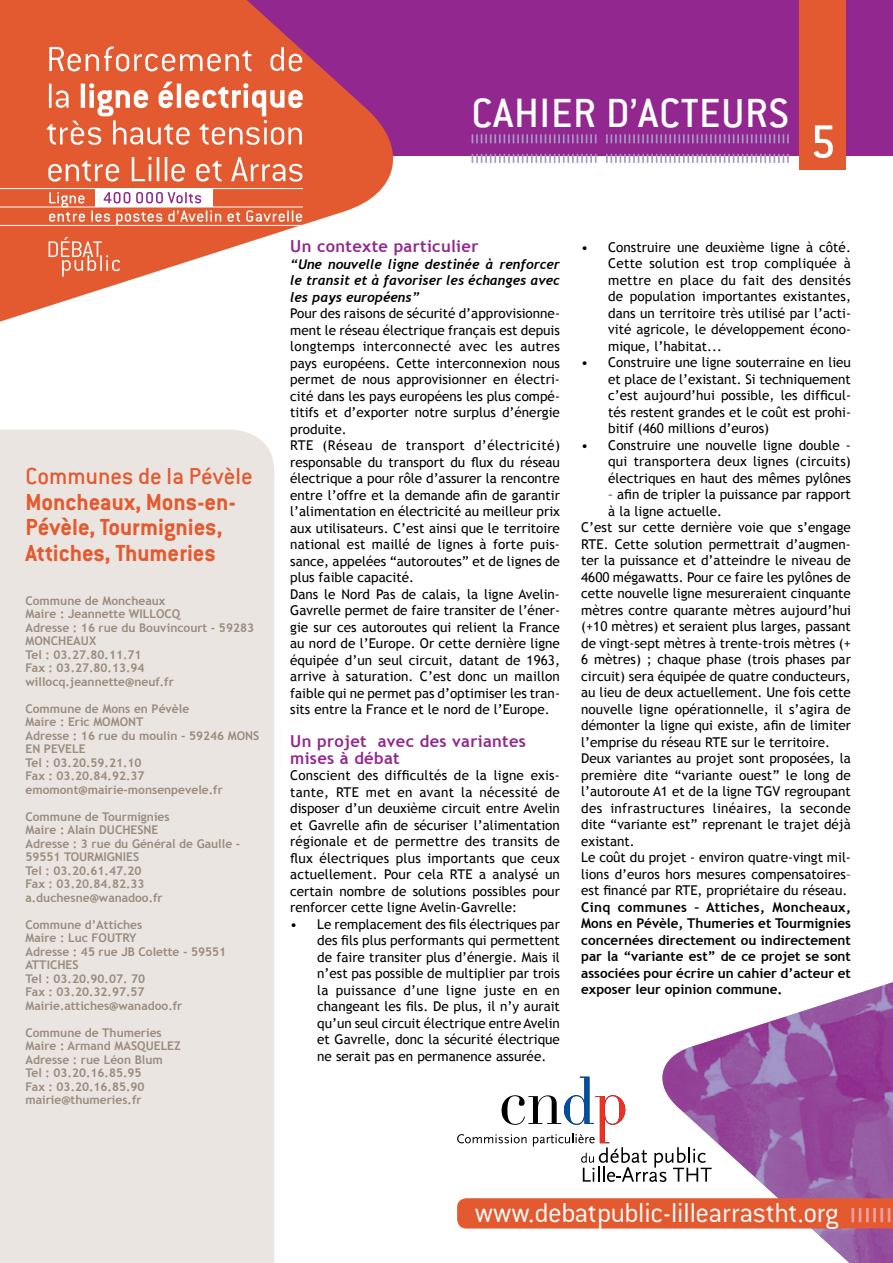
<style>
.page{position:relative;width:893px;height:1263px;background:#fff}
.page>*{position:absolute;margin:0;border:0;box-sizing:border-box;transform-origin:0 0}
.t1{font:500 51px "Conduit ITC";color:#fff}
.t2{font:500 45px "Conduit ITC";letter-spacing:.015em;color:#fff}
.t3{font:300 30px "Conduit ITC";letter-spacing:-.015em;color:#fff}
.t4{font:700 25.5px/25.5px "Conduit ITC";color:#e45a30}
.t5{font:500 25.5px "Conduit ITC";color:#e45a30}
.t6{font:700 16.5px/16.5px "Trebuchet MS";letter-spacing:.02em;color:#92278f}
.t7{font:13.5px/16.5px "Trebuchet MS";color:#000;text-align:justify}
.t8{font:700 13.5px/16.5px "Trebuchet MS";color:#000;text-align:justify}
.t9{font:italic 700 13.5px/16.5px "Trebuchet";color:#000;text-align:justify}
.t10{font:13.5px "Trebuchet MS";letter-spacing:.025em;color:#000}
.t11{font:700 12px/13.5px "Trebuchet MS";color:#9a8b7d}
</style>
<div class="page">
<div style="left:0;top:0;width:893px;height:156px;background:#92278f"></div>
<div style="left:799px;top:0;width:47px;height:169px;background:#e45a30"></div>
<svg style="left:472px;top:134px;width:125px;height:9px"></svg>
<svg style="left:606px;top:134px;width:183px;height:9px"></svg>
<svg style="left:472px;top:154px;width:125px;height:9px"></svg>
<svg style="left:606px;top:154px;width:183px;height:9px"></svg>
<svg style="left:457px;top:1077px;width:196px;height:105px"></svg>
<img style="left:653px;top:982px;width:240px;height:281px">
<div style="left:457px;top:1198px;width:436px;height:30px;background:#e45a30"></div>
<svg style="left:0;top:0;width:394px;height:322px;fill:#e45a30"></svg>
<svg style="left:49px;top:237px;width:71px;height:39px;background:#e87856"></svg>
<svg style="left:49px;top:46px;width:202px;height:25px;background:#ea8262"></svg>
<svg style="left:271px;top:47px;width:31px;height:24px"></svg>
<svg style="left:47px;top:82px;width:256px;height:63px;background:#ea8162"></svg>
<svg style="left:48px;top:161px;width:71px;height:21px"></svg>
<svg style="left:132px;top:157px;width:20px;height:24px"></svg>
<hr style="left:157px;top:157px;width:2px;height:24px;background:#fff">
<hr style="left:165px;top:157px;width:2px;height:24px;background:#fff">
<svg style="left:172px;top:164px;width:13px;height:18px"></svg>
<svg style="left:196px;top:161px;width:25px;height:21px"></svg>
<svg style="left:231px;top:157px;width:71px;height:25px"></svg>
<div style="left:95px;top:189px;width:117px;height:18px;background:#fff"></div>
<svg style="left:104px;top:192px;width:26px;height:11px"></svg>
<svg style="left:136px;top:192px;width:65px;height:11px"></svg>
<svg style="left:91px;top:211px;width:19px;height:11px"></svg>
<svg style="left:116px;top:212px;width:46px;height:13px"></svg>
<svg style="left:168px;top:210px;width:53px;height:12px"></svg>
<svg style="left:228px;top:212px;width:12px;height:10px"></svg>
<svg style="left:246px;top:210px;width:56px;height:12px"></svg>
<hr style="left:0;top:207px;width:303px;height:1px;background:#fff">
<hr style="left:0;top:225px;width:303px;height:1px;background:#fff">
<hr style="left:0;top:188px;width:303px;height:1px;background:#fff">
<svg style="left:49px;top:192px;width:36px;height:30px"></svg>
<div style="left:0;top:430px;width:274px;height:833px;background:#eae5e0"></div>
<h2 class="t2" style="left:472px;top:87px;width:318px">cahier d’acteurs</h2>
<h1 class="t1" style="left:810px;top:113px;width:28px">5</h1>
<h3 class="t5" style="left:26px;top:462px;width:229px">Communes de la Pévèle</h3>
<h3 class="t4" style="left:26px;top:488px;width:212px">Moncheaux, Mons-en-<br>Pévèle, Tourmignies,<br>Attiches, Thumeries</h3>
<p class="t11" style="left:26px;top:594px;width:230px">Commune de Moncheaux<br>Maire : Jeannette WILLOCQ<br>Adresse : 16 rue du Bouvincourt - 59283<br>MONCHEAUX<br>Tel : 03.27.80.11.71<br>Fax : 03.27.80.13.94 willocq.jeannette@neuf.fr</p>
<p class="t11" style="left:26px;top:702px;width:235px">Commune de Mons en Pévèle<br>Maire : Eric MOMONT<br>Adresse : 16 rue du moulin - 59246 MONS<br>EN PEVELE<br>Tel : 03.20.59.21.10<br>Fax : 03.20.84.92.37 emomont@mairie-monsenpevele.fr</p>
<p class="t11" style="left:26px;top:810px;width:216px">Commune de Tourmignies<br>Maire : Alain DUCHESNE<br>Adresse : 3 rue du Général de Gaulle -<br>59551 TOURMIGNIES<br>Tel : 03.20.61.47.20<br>Fax : 03.20.84.82.33 a.duchesne@wanadoo.fr</p>
<p class="t11" style="left:26px;top:918px;width:202px">Commune d’Attiches<br>Maire : Luc FOUTRY<br>Adresse : 45 rue JB Colette - 59551<br>ATTICHES<br>Tel : 03.20.90.07. 70<br>Fax : 03.20.32.97.57<br>Mairie.attiches@wanadoo.fr</p>
<p class="t11" style="left:26px;top:1026px;width:157px">Commune de Thumeries<br>Maire : Armand MASQUELEZ<br>Adresse : rue Léon Blum<br>Tel : 03.20.16.85.95<br>Fax : 03.20.16.85.90 mairie@thumeries.fr</p>
<p class="t6" style="left:290px;top:238px;width:190px">Un contexte particulier</p>
<p class="t9" style="left:290px;top:256px;width:271px">“Une nouvelle ligne destinée à renforcer le transit et à favoriser les échanges avec les pays européens”</p>
<p class="t7" style="left:290px;top:305px;width:271px;text-align:left">Pour des raisons de sécurité d’approvisionne&shy;ment le réseau électrique français est depuis longtemps interconnecté avec les autres pays européens. Cette interconnexion nous permet de nous approvisionner en électri&shy;cité dans les pays européens les plus compé&shy;titifs et d’exporter notre surplus d’énergie produite.<br>RTE (Réseau de transport d’électricité) responsable du transport du flux du réseau électrique a pour rôle d’assurer la rencontre entre l’offre et la demande afin de garantir l’alimentation en électricité au meilleur prix aux utilisateurs. C’est ainsi que le territoire national est maillé de lignes à forte puis&shy;sance, appelées “autoroutes” et de lignes de plus faible capacité.<br>Dans le Nord Pas de calais, la ligne Avelin-Gavrelle permet de faire transiter de l’éner&shy;gie sur ces autoroutes qui relient la France au nord de l’Europe. Or cette dernière ligne équipée d’un seul circuit, datant de 1963, arrive à saturation. C’est donc un maillon faible qui ne permet pas d’optimiser les tran&shy;sits entre la France et le nord de l’Europe.</p>
<p class="t6" style="left:290px;top:733px;width:237px">Un projet avec des variantes mises à débat</p>
<p class="t7" style="left:290px;top:767px;width:271px">Conscient des difficultés de la ligne exis&shy;tante, RTE met en avant la nécessité de disposer d’un deuxième circuit entre Avelin et Gavrelle afin de sécuriser l’alimentation régionale et de permettre des transits de flux électriques plus importants que ceux actuellement. Pour cela RTE a analysé un certain nombre de solutions possibles pour renforcer cette ligne Avelin-Gavrelle:</p>
<p class="t7" style="left:317px;top:916px;width:244px;text-indent:-27px">• Le remplacement des fils électriques par des fils plus performants qui permettent de faire transiter plus d’énergie. Mais il n’est pas possible de multiplier par trois la puissance d’une ligne juste en en changeant les fils. De plus, il n’y aurait qu’un seul circuit électrique entre Avelin et Gavrelle, donc la sécurité électrique ne serait pas en permanence assurée.</p>
<p class="t7" style="left:608px;top:239px;width:244px;text-indent:-27px">• Construire une deuxième ligne à côté.<br>Cette solution est trop compliquée à mettre en place du fait des densités de population importantes existantes, dans un territoire très utilisé par l’acti&shy;vité agricole, le développement écono&shy;mique, l’habitat...</p>
<p class="t7" style="left:608px;top:355px;width:244px;text-indent:-27px">• Construire une ligne souterraine en lieu et place de l’existant. Si techniquement c’est aujourd’hui possible, les difficul&shy;tés restent grandes et le coût est prohi&shy;bitif (460 millions d’euros)</p>
<p class="t7" style="left:608px;top:437px;width:244px;text-indent:-27px">• Construire une nouvelle ligne double - qui transportera deux lignes (circuits) électriques en haut des mêmes pylônes</p>
<p class="t7" style="left:608px;top:487px;width:244px">– afin de tripler la puissance par rapport</p>
<p class="t7" style="left:608px;top:503px;width:115px">à la ligne actuelle.</p>
<p class="t7" style="left:581px;top:520px;width:271px">C’est sur cette dernière voie que s’engage</p>
<p class="t7" style="left:581px;top:536px;width:271px">RTE. Cette solution permettrait d’augmen-</p>
<p class="t7" style="left:581px;top:553px;width:271px">ter la puissance et d’atteindre le niveau de</p>
<p class="t7" style="left:581px;top:569px;width:271px">4600 mégawatts. Pour ce faire les pylônes de</p>
<p class="t7" style="left:581px;top:586px;width:271px">cette nouvelle ligne mesureraient cinquante</p>
<p class="t7" style="left:581px;top:602px;width:271px">mètres contre quarante mètres aujourd’hui</p>
<p class="t7" style="left:581px;top:619px;width:271px">(+10 mètres) et seraient plus larges, passant</p>
<p class="t7" style="left:581px;top:635px;width:271px">de vingt-sept mètres à trente-trois mètres (+</p>
<p class="t7" style="left:581px;top:652px;width:271px">6 mètres) ; chaque phase (trois phases par</p>
<p class="t7" style="left:581px;top:668px;width:271px">circuit) sera équipée de quatre conducteurs,</p>
<p class="t7" style="left:581px;top:685px;width:271px">au lieu de deux actuellement. Une fois cette</p>
<p class="t7" style="left:581px;top:701px;width:271px">nouvelle ligne opérationnelle, il s’agira de</p>
<p class="t7" style="left:581px;top:718px;width:271px">démonter la ligne qui existe, afin de limiter</p>
<p class="t7" style="left:581px;top:734px;width:251px">l’emprise du réseau RTE sur le territoire.</p>
<p class="t7" style="left:581px;top:751px;width:271px">Deux variantes au projet sont proposées, la</p>
<p class="t7" style="left:581px;top:767px;width:271px">première dite “variante ouest” le long de</p>
<p class="t7" style="left:581px;top:784px;width:271px">l’autoroute A1 et de la ligne TGV regroupant</p>
<p class="t10" style="left:581px;top:800px;width:271px">des infrastructures linéaires, la seconde</p>
<p class="t7" style="left:581px;top:816px;width:271px">dite “variante est” reprenant le trajet déjà</p>
<p class="t7" style="left:581px;top:833px;width:55px">existant.</p>
<p class="t7" style="left:581px;top:849px;width:271px">Le coût du projet - environ quatre-vingt mil-</p>
<p class="t7" style="left:581px;top:866px;width:271px">lions d’euros hors mesures compensatoires–</p>
<p class="t7" style="left:581px;top:882px;width:268px">est financé par RTE, propriétaire du réseau.</p>
<p class="t8" style="left:581px;top:899px;width:271px">Cinq communes – Attiches, Moncheaux, Mons en Pévèle, Thumeries et Tourmignies concernées directement ou indirectement par la “variante est” de ce projet se sont associées pour écrire un cahier d’acteur et exposer leur opinion commune.</p>
<h3 class="t3" style="left:475px;top:1195px;width:365px">www.debatpublic-lillearrastht.org</h3>
</div>
